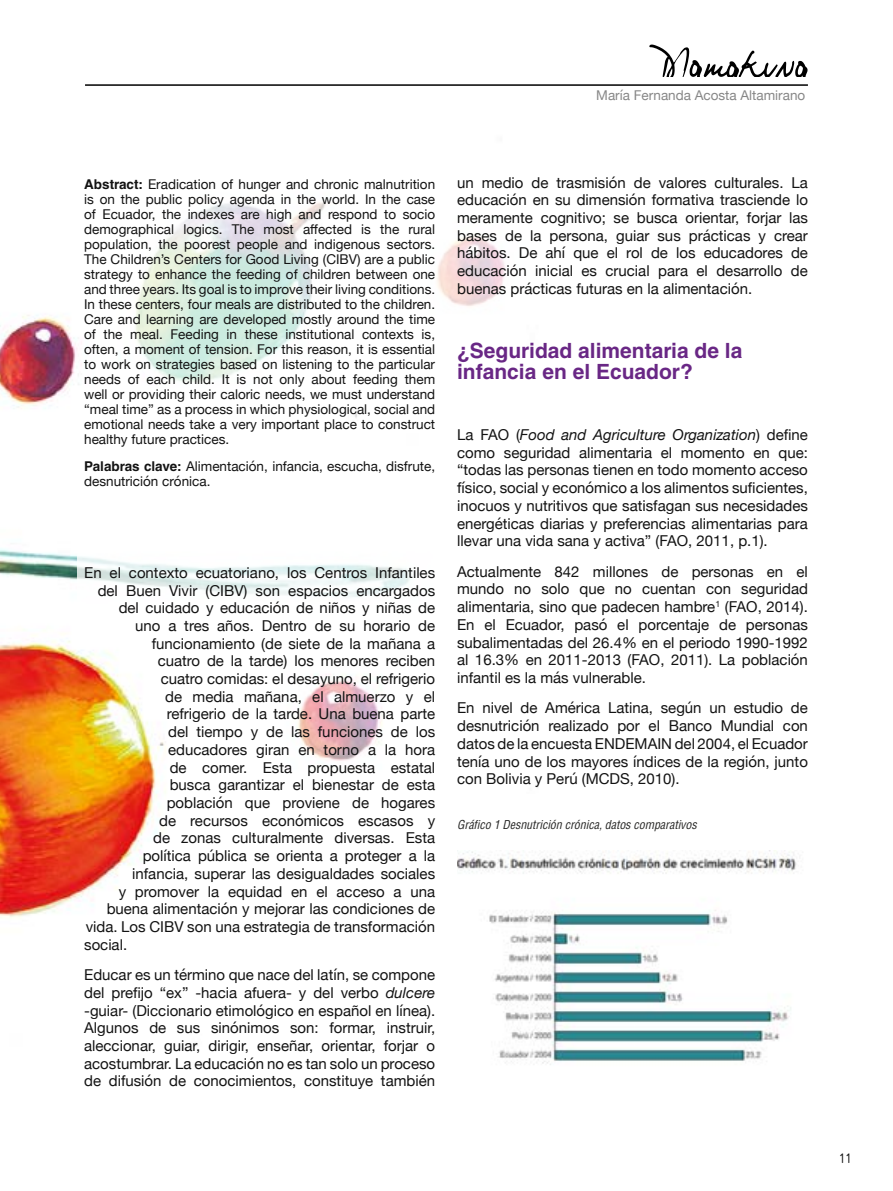
<style>
.page{position:relative;width:893px;height:1191px;background:#fff}
.page>*{position:absolute;margin:0;border:0;box-sizing:border-box;transform-origin:0 0}
.t1{font:700 21px/21px "Helvetica LT Std";color:#692785}
.t2{font:15px/17.7px "Helvetica Neue";color:#131313;text-align:justify}
.t3{font:15px "Miso";color:#131313}
.t4{font:13.5px/15px "Helvetica Neue";color:#131313;text-align:justify}
.t5{font:13.5px "Helvetica Neue";color:#878787}
.t6{font:italic condensed 12px "Helvetica LT Std";letter-spacing:-.005em;color:#282827}
.s1{font-family:"Helvetica LT Std";font-weight:700}
.s2{font-style:italic}
</style>
<div class="page">
<hr style="left:85px;top:84px;width:723px;height:2px;background:#000">
<svg style="left:649px;top:45px;width:159px;height:32px"></svg>
<img style="left:0;top:315px;width:539px;height:731px">
<svg style="left:78px;top:553px;width:366px;height:55px"></svg>
<svg style="left:113px;top:202px;width:426px;height:205px"></svg>
<svg style="left:270px;top:676px;width:111px;height:103px"></svg>
<img style="left:457px;top:850px;width:340px;height:215px">
<p class="t5" style="left:596px;top:86px;width:211px">María Fernanda Acosta Altamirano</p>
<p class="t4" style="left:84px;top:177px;width:353px"><span class="s1">Abstract:</span> Eradication of hunger and chronic malnutrition is on the public policy agenda in the world. In the case of Ecuador, the indexes are high and respond to socio demographical logics. The most affected is the rural population, the poorest people and indigenous sectors.<br>The Children’s Centers for Good Living (CIBV) are a public strategy to enhance the feeding of children between one and three years. Its goal is to improve their living conditions.<br>In these centers, four meals are distributed to the children.<br>Care and learning are developed mostly around the time of the meal. Feeding in these institutional contexts is, often, a moment of tension. For this reason, it is essential to work on strategies based on listening to the particular needs of each child. It is not only about feeding them well or providing their caloric needs, we must understand “meal time” as a process in which physiological, social and emotional needs take a very important place to construct healthy future practices.</p>
<p class="t4" style="left:84px;top:460px;width:353px"><span class="s1">Palabras clave:</span> Alimentación, infancia, escucha, disfrute, desnutrición crónica.</p>
<p class="t2" style="left:84px;top:564px;width:353px">En el contexto ecuatoriano, los Centros Infantiles</p>
<p class="t2" style="left:98px;top:582px;width:339px">del Buen Vivir (CIBV) son espacios encargados</p>
<p class="t2" style="left:119px;top:600px;width:318px">del cuidado y educación de niños y niñas de</p>
<p class="t2" style="left:135px;top:617px;width:301px">uno a tres años. Dentro de su horario de</p>
<p class="t2" style="left:152px;top:635px;width:285px">funcionamiento (de siete de la mañana a</p>
<p class="t2" style="left:158px;top:653px;width:279px">cuatro de la tarde) los menores reciben</p>
<p class="t2" style="left:161px;top:670px;width:276px">cuatro comidas: el desayuno, el refrigerio</p>
<p class="t2" style="left:165px;top:688px;width:271px">de media mañana, el almuerzo y el</p>
<p class="t2" style="left:167px;top:706px;width:270px">refrigerio de la tarde. Una buena parte</p>
<p class="t2" style="left:168px;top:724px;width:268px">del tiempo y de las funciones de los</p>
<p class="t2" style="left:168px;top:741px;width:268px">educadores giran en torno a la hora</p>
<p class="t2" style="left:170px;top:759px;width:267px">de comer. Esta propuesta estatal</p>
<p class="t2" style="left:170px;top:777px;width:267px">busca garantizar el bienestar de esta</p>
<p class="t2" style="left:167px;top:794px;width:270px">población que proviene de hogares</p>
<p class="t2" style="left:159px;top:812px;width:277px">de recursos económicos escasos y</p>
<p class="t2" style="left:153px;top:830px;width:284px">de zonas culturalmente diversas. Esta</p>
<p class="t2" style="left:143px;top:847px;width:294px">política pública se orienta a proteger a la</p>
<p class="t2" style="left:132px;top:865px;width:304px">infancia, superar las desigualdades sociales</p>
<p class="t2" style="left:119px;top:883px;width:318px">y promover la equidad en el acceso a una</p>
<p class="t2" style="left:107px;top:901px;width:330px">buena alimentación y mejorar las condiciones de</p>
<p class="t2" style="left:86px;top:918px;width:351px">vida. Los CIBV son una estrategia de transformación</p>
<p class="t2" style="left:84px;top:936px;width:45px">social.</p>
<p class="t2" style="left:84px;top:966px;width:353px">Educar es un término que nace del latín, se compone del prefijo “ex” -hacia afuera- y del verbo <span class="s2">dulcere </span>-guiar- (Diccionario etimológico en español en línea).<br>Algunos de sus sinónimos son: formar, instruir, aleccionar, guiar, dirigir, enseñar, orientar, forjar o acostumbrar. La educación no es tan solo un proceso de difusión de conocimientos, constituye también</p>
<p class="t2" style="left:457px;top:174px;width:352px">un medio de trasmisión de valores culturales. La educación en su dimensión formativa trasciende lo meramente cognitivo; se busca orientar, forjar las bases de la persona, guiar sus prácticas y crear hábitos. De ahí que el rol de los educadores de educación inicial es crucial para el desarrollo de buenas prácticas futuras en la alimentación.</p>
<h1 class="t1" style="left:457px;top:340px;width:287px">¿Seguridad alimentaria de la infancia en el Ecuador?</h1>
<p class="t2" style="left:457px;top:427px;width:352px">La FAO (<span class="s2">Food and Agriculture Organization</span>) define como seguridad alimentaria el momento en que: “todas las personas tienen en todo momento acceso físico, social y económico a los alimentos suficientes, inocuos y nutritivos que satisfagan sus necesidades energéticas diarias y preferencias alimentarias para llevar una vida sana y activa” (FAO, 2011, p.1).</p>
<p class="t2" style="left:457px;top:563px;width:352px">Actualmente 842 millones de personas en el mundo no solo que no cuentan con seguridad alimentaria, sino que padecen hambre<sup>1</sup> (FAO, 2014).<br>En el Ecuador, pasó el porcentaje de personas subalimentadas del 26.4% en el periodo 1990-1992 al 16.3% en 2011-2013 (FAO, 2011). La población infantil es la más vulnerable.</p>
<p class="t2" style="left:457px;top:700px;width:352px">En nivel de América Latina, según un estudio de desnutrición realizado por el Banco Mundial con datos de la encuesta ENDEMAIN del 2004, el Ecuador tenía uno de los mayores índices de la región, junto con Bolivia y Perú (MCDS, 2010).</p>
<p class="t6" style="left:457px;top:817px;width:241px">Gráfico 1 Desnutrición crónica, datos comparativos</p>
<p class="t3" style="left:839px;top:1149px;width:14px">11</p>
</div>
